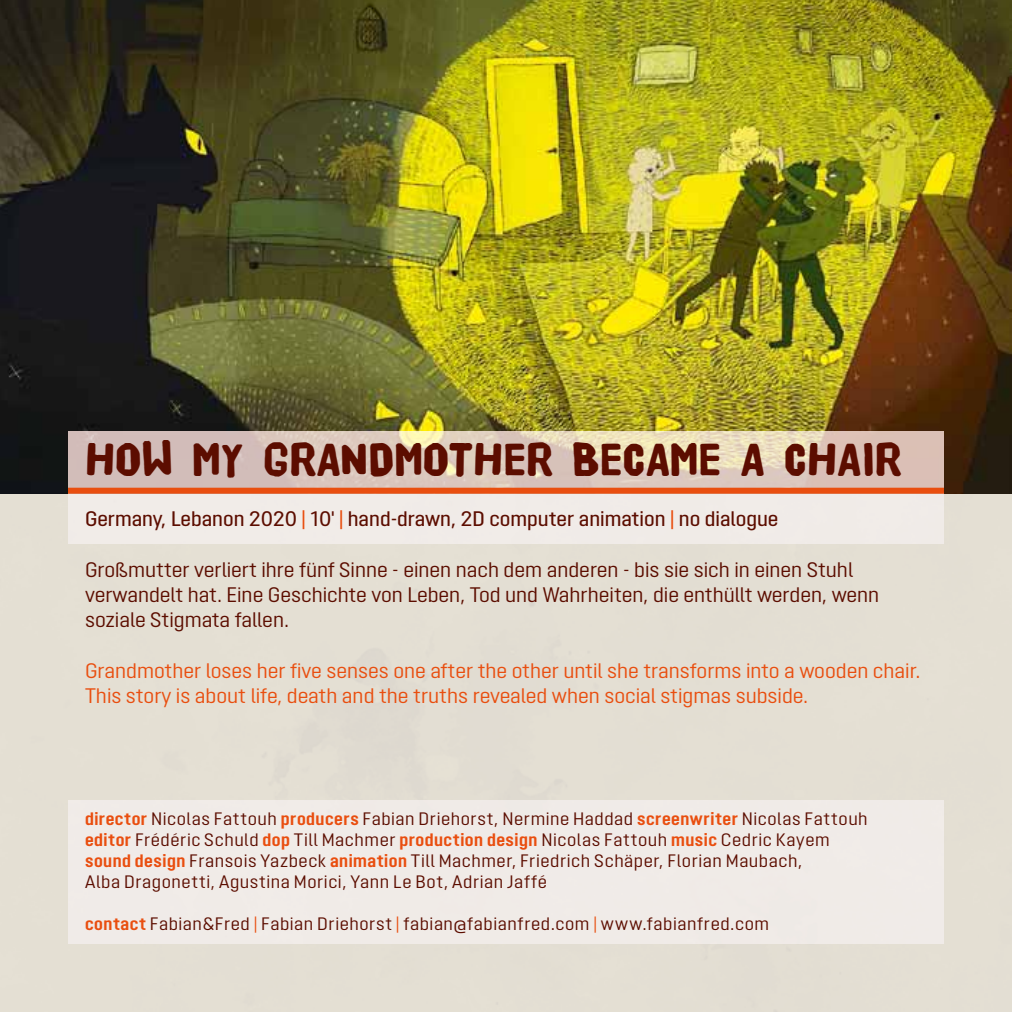
<style>
.page{position:relative;width:1012px;height:1012px;background:#fff}
.page>*{position:absolute;margin:0;border:0;box-sizing:border-box;transform-origin:0 0}
.t1{font:48px "HVD Poster Clean";color:#5c0d00}
.t2{font:21px/25.2px "Opinion Pro";color:#5c0d00}
.t3{font:21px/25.2px "Opinion Pro";color:#e94e0f}
.t4{font:500 21px "Opinion Pro";color:#5c0d00}
.t5{font:18px/21px "Opinion Pro";letter-spacing:.03em;color:#5c0d00}
.s1{color:#e94e0f}
.s2{font-weight:700;color:#e94e0f}
</style>
<div class="page">
<hr style="left:1011px;top:0;width:1px;height:1012px;background:#635a5d">
<div style="left:68px;top:800px;width:876px;height:144px;background:#efe7e6"></div>
<img style="left:0;top:0;width:1012px;height:494px">
<svg style="left:68px;top:431px;width:876px;height:57px;background:#ddc9ba"></svg>
<div style="left:68px;top:492px;width:876px;height:52px;background:#efe7e6"></div>
<div style="left:68px;top:488px;width:876px;height:6px;background:#e94e0f"></div>
<h1 class="t1" style="left:85px;top:438px;width:818px">HOW MY GRANDMOTHER BECAME A CHAIR</h1>
<p class="t4" style="left:85px;top:507px;width:695px">Germany, Lebanon 2020 <span class="s1">|</span> 10' <span class="s1">|</span> hand-drawn, 2D computer animation <span class="s1">|</span> no dialogue</p>
<p class="t2" style="left:85px;top:557px;width:796px">Großmutter verliert ihre fünf Sinne - einen nach dem anderen - bis sie sich in einen Stuhl verwandelt hat. Eine Geschichte von Leben, Tod und Wahrheiten, die enthüllt werden, wenn soziale Stigmata fallen.</p>
<p class="t3" style="left:85px;top:658px;width:837px">Grandmother loses her five senses one after the other until she transforms into a wooden chair.<br>This story is about life, death and the truths revealed when social stigmas subside.</p>
<p class="t5" style="left:85px;top:808px;width:784px"><span class="s2">director</span> Nicolas Fattouh <span class="s2">producers</span> Fabian Driehorst, Nermine Haddad <span class="s2">screenwriter</span> Nicolas Fattouh <span class="s2">editor</span> Frédéric Schuld <span class="s2">dop</span> Till Machmer <span class="s2">production design</span> Nicolas Fattouh <span class="s2">music</span> Cedric Kayem <span class="s2">sound design</span> Fransois Yazbeck <span class="s2">animation</span> Till Machmer, Friedrich Schäper, Florian Maubach,<br>Alba Dragonetti, Agustina Morici, Yann Le Bot, Adrian Jaffé</p>
<p class="t5" style="left:85px;top:913px;width:686px"><span class="s2">contact</span> Fabian&amp;Fred <span class="s1">|</span> Fabian Driehorst <span class="s1">|</span> fabian@fabianfred.com <span class="s1">|</span> www.fabianfred.com</p>
</div>
